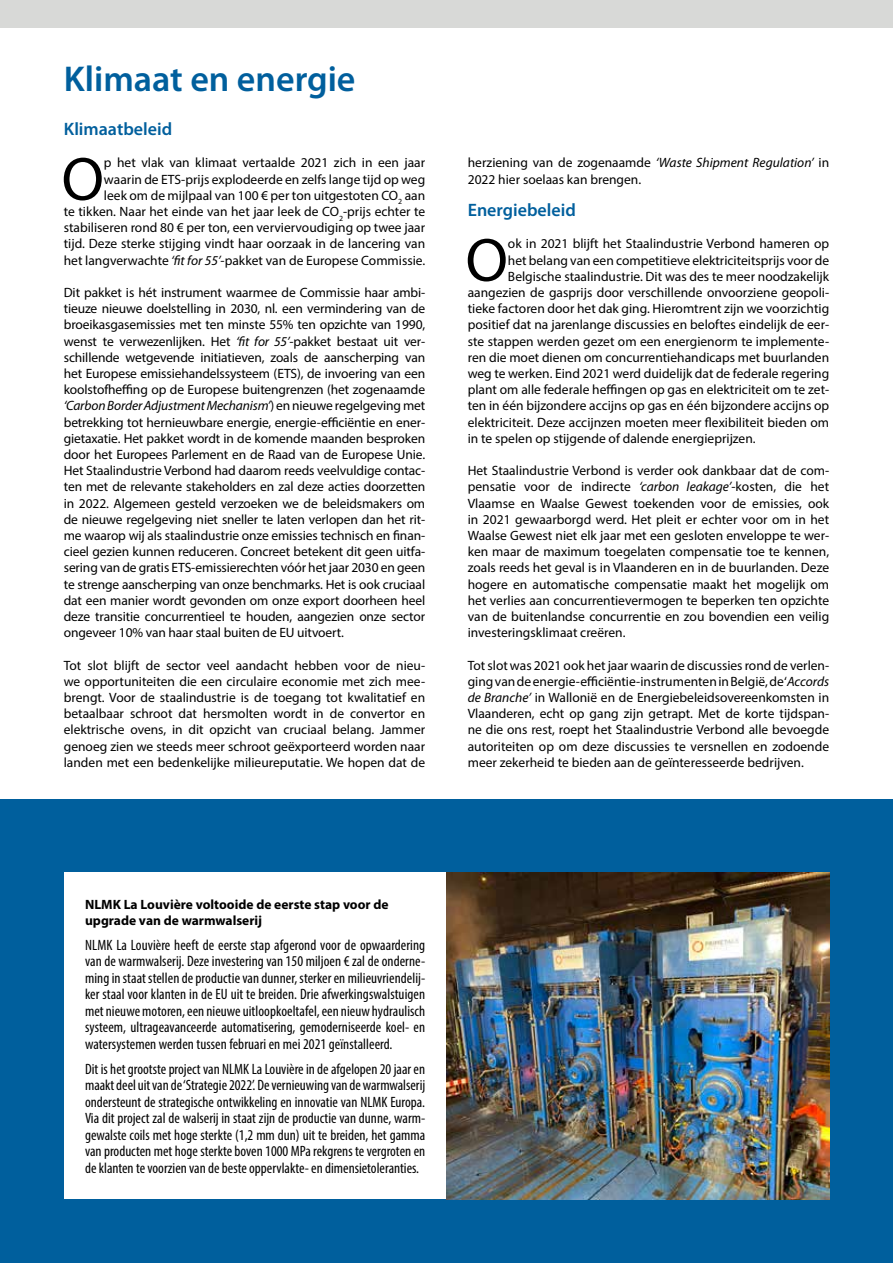
<style>
.page{position:relative;width:893px;height:1263px;background:#fff}
.page>*{position:absolute;margin:0;border:0;box-sizing:border-box;transform-origin:0 0}
.t1{font:61.5px "Myriad Pro";color:#000}
.t2{font:600 36px "Myriad Pro";color:#005f9d}
.t3{font:600 18px "Myriad Pro";color:#005f9d}
.t4{font:condensed 15px/16.5px "Myriad Pro";color:#000;text-align:justify}
.t5{font:13.5px/16.2px "Myriad Pro";color:#000;text-align:justify}
.t6{font:700 13.5px/16.2px "Myriad Pro";color:#000}
.s1{font-style:italic}
</style>
<div class="page">
<div style="left:0;top:0;width:893px;height:27px;background:#d8d9d7"></div>
<div style="left:0;top:799px;width:893px;height:464px;background:#005f9d"></div>
<div style="left:64px;top:872px;width:382px;height:327px;background:#fff"></div>
<img style="left:446px;top:872px;width:383px;height:327px">
<h2 class="t2" style="left:64px;top:56px;width:293px">Klimaat en energie</h2>
<h3 class="t3" style="left:64px;top:118px;width:110px">Klimaatbeleid</h3>
<h1 class="t1" style="left:62px;top:141px;width:44px">O</h1>
<p class="t5" style="left:64px;top:155px;width:363px;text-align:right">p het vlak van klimaat vertaalde 2021 zich in een jaar waarin de ETS-prijs explodeerde en zelfs lange tijd op weg<br>leek om de mijlpaal van 100 € per ton uitgestoten CO<sub>2</sub> aan<br>te tikken. Naar het einde van het jaar leek de CO<sub>2</sub>-prijs echter te stabiliseren rond 80 € per ton, een verviervoudiging op twee jaar tijd. Deze sterke stijging vindt haar oorzaak in de lancering van het langverwachte <span class="s1">‘fit for 55’</span>-pakket van de Europese Commissie.</p>
<p class="t5" style="left:64px;top:284px;width:363px">Dit pakket is hét instrument waarmee de Commissie haar ambi&shy;tieuze nieuwe doelstelling in 2030, nl. een vermindering van de broeikasgasemissies met ten minste 55% ten opzichte van 1990, wenst te verwezenlijken. Het <span class="s1">‘fit for 55’</span>-pakket bestaat uit ver&shy;schillende wetgevende initiatieven, zoals de aanscherping van het Europese emissiehandelssysteem (ETS), de invoering van een koolstofheffing op de Europese buitengrenzen (het zogenaamde <span class="s1">‘Carbon Border Adjustment Mechanism’</span>) en nieuwe regelgeving met betrekking tot hernieuwbare energie, energie-efficiëntie en ener&shy;gietaxatie. Het pakket wordt in de komende maanden besproken door het Europees Parlement en de Raad van de Europese Unie.<br>Het Staalindustrie Verbond had daarom reeds veelvuldige contac&shy;ten met de relevante stakeholders en zal deze acties doorzetten in 2022. Algemeen gesteld verzoeken we de beleidsmakers om de nieuwe regelgeving niet sneller te laten verlopen dan het rit&shy;me waarop wij als staalindustrie onze emissies technisch en finan&shy;cieel gezien kunnen reduceren. Concreet betekent dit geen uitfa&shy;sering van de gratis ETS-emissierechten vóór het jaar 2030 en geen te strenge aanscherping van onze benchmarks. Het is ook cruciaal dat een manier wordt gevonden om onze export doorheen heel deze transitie concurrentieel te houden, aangezien onze sector ongeveer 10% van haar staal buiten de EU uitvoert.</p>
<p class="t5" style="left:64px;top:657px;width:363px">Tot slot blijft de sector veel aandacht hebben voor de nieu&shy;we opportuniteiten die een circulaire economie met zich mee&shy;brengt. Voor de staalindustrie is de toegang tot kwalitatief en betaalbaar schroot dat hersmolten wordt in de convertor en elektrische ovens, in dit opzicht van cruciaal belang. Jammer genoeg zien we steeds meer schroot geëxporteerd worden naar landen met een bedenkelijke milieureputatie. We hopen dat de</p>
<p class="t5" style="left:468px;top:155px;width:363px">herziening van de zogenaamde <span class="s1">‘Waste Shipment Regulation’</span> in<br>2022 hier soelaas kan brengen.</p>
<h3 class="t3" style="left:468px;top:199px;width:110px">Energiebeleid</h3>
<h1 class="t1" style="left:465px;top:222px;width:44px">O</h1>
<p class="t5" style="left:508px;top:236px;width:323px">ok in 2021 blijft het Staalindustrie Verbond hameren op</p>
<p class="t5" style="left:508px;top:252px;width:323px">het belang van een competitieve elektriciteitsprijs voor de</p>
<p class="t5" style="left:508px;top:268px;width:323px">Belgische staalindustrie. Dit was des te meer noodzakelijk</p>
<p class="t5" style="left:468px;top:284px;width:363px">aangezien de gasprijs door verschillende onvoorziene geopoli-</p>
<p class="t5" style="left:468px;top:300px;width:363px">tieke factoren door het dak ging. Hieromtrent zijn we voorzichtig</p>
<p class="t5" style="left:468px;top:317px;width:363px">positief dat na jarenlange discussies en beloftes eindelijk de eer-</p>
<p class="t5" style="left:468px;top:333px;width:363px">ste stappen werden gezet om een energienorm te implemente-</p>
<p class="t5" style="left:468px;top:349px;width:363px">ren die moet dienen om concurrentiehandicaps met buurlanden</p>
<p class="t5" style="left:468px;top:365px;width:363px">weg te werken. Eind 2021 werd duidelijk dat de federale regering</p>
<p class="t5" style="left:468px;top:381px;width:363px">plant om alle federale heffingen op gas en elektriciteit om te zet-</p>
<p class="t5" style="left:468px;top:398px;width:363px">ten in één bijzondere accijns op gas en één bijzondere accijns op</p>
<p class="t5" style="left:468px;top:414px;width:363px">elektriciteit. Deze accijnzen moeten meer flexibiliteit bieden om</p>
<p class="t5" style="left:468px;top:430px;width:289px">in te spelen op stijgende of dalende energieprijzen.</p>
<p class="t5" style="left:468px;top:462px;width:363px">Het Staalindustrie Verbond is verder ook dankbaar dat de com&shy;pensatie voor de indirecte <span class="s1">‘carbon leakage’</span>-kosten, die het Vlaamse en Waalse Gewest toekenden voor de emissies, ook in 2021 gewaarborgd werd. Het pleit er echter voor om in het Waalse Gewest niet elk jaar met een gesloten enveloppe te wer&shy;ken maar de maximum toegelaten compensatie toe te kennen, zoals reeds het geval is in Vlaanderen en in de buurlanden. Deze hogere en automatische compensatie maakt het mogelijk om het verlies aan concurrentievermogen te beperken ten opzichte van de buitenlandse concurrentie en zou bovendien een veilig investeringsklimaat creëren.</p>
<p class="t5" style="left:468px;top:657px;width:363px">Tot slot was 2021 ook het jaar waarin de discussies rond de verlen&shy;ging van de energie-efficiëntie-instrumenten in België, de ‘<span class="s1">Accords de Branche’</span> in Wallonië en de Energiebeleidsovereenkomsten in Vlaanderen, echt op gang zijn getrapt. Met de korte tijdspan&shy;ne die ons rest, roept het Staalindustrie Verbond alle bevoegde autoriteiten op om deze discussies te versnellen en zodoende meer zekerheid te bieden aan de geïnteresseerde bedrijven.</p>
<p class="t6" style="left:85px;top:895px;width:305px">NLMK La Louvière voltooide de eerste stap voor de upgrade van de warmwalserij</p>
<p class="t4" style="left:85px;top:936px;width:342px">NLMK La Louvière heeft de eerste stap afgerond voor de opwaardering van de warmwalserij. Deze investering van 150 miljoen € zal de onderne&shy;ming in staat stellen de productie van dunner, sterker en milieuvriendelij&shy;ker staal voor klanten in de EU uit te breiden. Drie afwerkingswalstuigen met nieuwe motoren, een nieuwe uitloopkoeltafel, een nieuw hydraulisch systeem, ultrageavanceerde automatisering, gemoderniseerde koel- en watersystemen werden tussen februari en mei 2021 geïnstalleerd.</p>
<p class="t4" style="left:85px;top:1060px;width:342px">Dit is het grootste project van NLMK La Louvière in de afgelopen 20 jaar en maakt deel uit van de ‘Strategie 2022’. De vernieuwing van de warmwalserij ondersteunt de strategische ontwikkeling en innovatie van NLMK Europa.<br>Via dit project zal de walserij in staat zijn de productie van dunne, warm&shy;gewalste coils met hoge sterkte (1,2 mm dun) uit te breiden, het gamma van producten met hoge sterkte boven 1000 MPa rekgrens te vergroten en de klanten te voorzien van de beste oppervlakte- en dimensietoleranties.</p>
</div>
